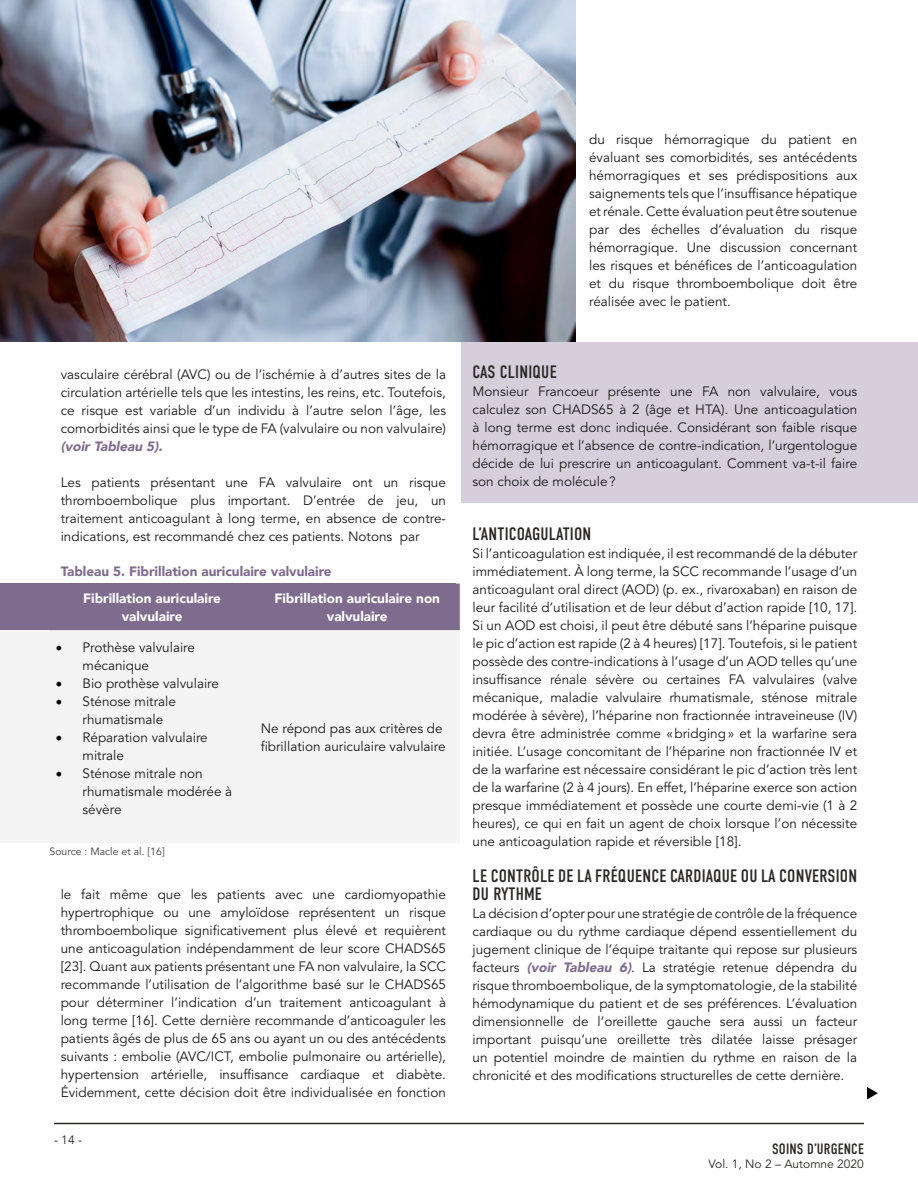
<style>
.page{position:relative;width:918px;height:1188px;background:#fff}
.page>*{position:absolute;margin:0;border:0;box-sizing:border-box;transform-origin:0 0}
.t1{font:18px/18px "DIN Condensed";letter-spacing:.01em;color:#2a2927}
.t2{font:15px "DIN Condensed";letter-spacing:.01em;color:#2a2927}
.t3{font:13.5px/18px "Avenir LT Std";color:#1a1a1a;text-align:justify}
.t4{font:900 13.5px/18px "Avenir LT";color:#fff;text-align:center}
.t5{font:900 13.5px "Avenir LT";color:#7f6b8e}
.t6{font:italic 900 13.5px "Avenir LT";color:#7f6b8e}
.t7{font:12px "Avenir LT Std";color:#2a2927}
.t8{font:10.5px "Avenir LT Std";color:#414042}
.s1{font-family:"Minion Pro";font-size:18px;color:#000}
.s2{font-family:"Avenir LT";font-weight:900;font-style:italic;color:#7f6b8e}
</style>
<div class="page">
<hr style="left:54px;top:1123px;width:810px;height:1px;background:#2a2927">
<div style="left:461px;top:342px;width:457px;height:160px;background:#d6cfdb"></div>
<div style="left:0;top:584px;width:455px;height:46px;background:#7f6b8e"></div>
<div style="left:0;top:630px;width:129px;height:213px;background:#f4f4f4"></div>
<svg style="left:455px;top:584px;width:5px;height:46px"></svg>
<div style="left:50px;top:630px;width:410px;height:213px;background:#f4f4f5"></div>
<img style="left:0;top:0;width:576px;height:342px">
<svg style="left:867px;top:1087px;width:11px;height:13px"></svg>
<p class="t3" style="left:61px;top:366px;width:387px">vasculaire cérébral (AVC) ou de l’ischémie à d’autres sites de la circulation artérielle tels que les intestins, les reins, etc. Toutefois, ce risque est variable d’un individu à l’autre selon l’âge, les comorbidités ainsi que le type de FA (valvulaire ou non valvulaire)</p>
<p class="t6" style="left:61px;top:438px;width:106px">(voir Tableau 5).</p>
<p class="t3" style="left:61px;top:474px;width:387px">Les patients présentant une FA valvulaire ont un risque thromboembolique plus important. D’entrée de jeu, un traitement anticoagulant à long terme, en absence de contre&shy;indications, est recommandé chez ces patients. Notons par</p>
<p class="t5" style="left:61px;top:563px;width:272px">Tableau 5. Fibrillation auriculaire valvulaire</p>
<p class="t4" style="left:83px;top:589px;width:139px">Fibrillation auriculaire valvulaire</p>
<p class="t4" style="left:274px;top:589px;width:167px">Fibrillation auriculaire non valvulaire</p>
<p class="t3" style="left:83px;top:639px;width:114px;text-indent:-27px"><span class="s1">•</span> Prothèse valvulaire mécanique</p>
<p class="t3" style="left:56px;top:675px;width:165px"><span class="s1">•</span> Bio prothèse valvulaire</p>
<p class="t3" style="left:83px;top:693px;width:95px;text-indent:-27px"><span class="s1">•</span> Sténose mitrale rhumatismale</p>
<p class="t3" style="left:83px;top:729px;width:127px;text-indent:-27px"><span class="s1">•</span> Réparation valvulaire mitrale</p>
<p class="t3" style="left:83px;top:765px;width:151px;text-align:left;text-indent:-27px"><span class="s1">•</span> Sténose mitrale non rhumatismale modérée à sévère</p>
<p class="t3" style="left:261px;top:720px;width:186px">Ne répond pas aux critères de fibrillation auriculaire valvulaire</p>
<p class="t8" style="left:50px;top:845px;width:117px">Source : Macle et al. [16]</p>
<p class="t3" style="left:61px;top:886px;width:387px">le fait même que les patients avec une cardiomyopathie hypertrophique ou une amyloïdose représentent un risque thromboembolique significativement plus élevé et requièrent une anticoagulation indépendamment de leur score CHADS65 [23]. Quant aux patients présentant une FA non valvulaire, la SCC recommande l’utilisation de l’algorithme basé sur le CHADS65 pour déterminer l’indication d’un traitement anticoagulant à long terme [16]. Cette dernière recommande d’anticoaguler les patients âgés de plus de 65 ans ou ayant un ou des antécédents suivants : embolie (AVC/ICT, embolie pulmonaire ou artérielle), hypertension artérielle, insuffisance cardiaque et diabète.<br>Évidemment, cette décision doit être individualisée en fonction</p>
<p class="t7" style="left:54px;top:1133px;width:30px">- 14 -</p>
<p class="t3" style="left:589px;top:130px;width:270px">du risque hémorragique du patient en évaluant ses comorbidités, ses antécédents hémorragiques et ses prédispositions aux saignements tels que l’insuffisance hépatique et rénale. Cette évaluation peut être soutenue par des échelles d’évaluation du risque hémorragique. Une discussion concernant les risques et bénéfices de l’anticoagulation et du risque thromboembolique doit être réalisée avec le patient.</p>
<h1 class="t1" style="left:473px;top:363px;width:86px">CAS CLINIQUE</h1>
<p class="t3" style="left:472px;top:382px;width:386px">Monsieur Francoeur présente une FA non valvulaire, vous calculez son CHADS65 à 2 (âge et HTA). Une anticoagulation à long terme est donc indiquée. Considérant son faible risque hémorragique et l’absence de contre-indication, l’urgentologue décide de lui prescrire un anticoagulant. Comment va-t-il faire son choix de molécule?</p>
<h1 class="t1" style="left:473px;top:525px;width:120px">L’ANTICOAGULATION</h1>
<p class="t3" style="left:472px;top:544px;width:386px">Si l’anticoagulation est indiquée, il est recommandé de la débuter immédiatement. À long terme, la SCC recommande l’usage d’un anticoagulant oral direct (AOD) (p. ex., rivaroxaban) en raison de leur facilité d’utilisation et de leur début d’action rapide [10, 17].<br>Si un AOD est choisi, il peut être débuté sans l’héparine puisque le pic d’action est rapide (2 à 4 heures) [17]. Toutefois, si le patient possède des contre-indications à l’usage d’un AOD telles qu’une insuffisance rénale sévère ou certaines FA valvulaires (valve mécanique, maladie valvulaire rhumatismale, sténose mitrale modérée à sévère), l’héparine non fractionnée intraveineuse (IV) devra être administrée comme «bridging» et la warfarine sera initiée. L’usage concomitant de l’héparine non fractionnée IV et de la warfarine est nécessaire considérant le pic d’action très lent de la warfarine (2 à 4 jours). En effet, l’héparine exerce son action presque immédiatement et possède une courte demi-vie (1 à 2 heures), ce qui en fait un agent de choix lorsque l’on nécessite une anticoagulation rapide et réversible [18].</p>
<h1 class="t1" style="left:473px;top:867px;width:386px">LE CONTRÔLE DE LA FRÉQUENCE CARDIAQUE OU LA CONVERSION<br>DU RYTHME</h1>
<p class="t3" style="left:472px;top:904px;width:386px">La décision d’opter pour une stratégie de contrôle de la fréquence cardiaque ou du rythme cardiaque dépend essentiellement du jugement clinique de l’équipe traitante qui repose sur plusieurs facteurs <span class="s2">(voir Tableau 6)</span>. La stratégie retenue dépendra du risque thromboembolique, de la symptomatologie, de la stabilité hémodynamique du patient et de ses préférences. L’évaluation dimensionnelle de l’oreillette gauche sera aussi un facteur important puisqu’une oreillette très dilatée laisse présager un potentiel moindre de maintien du rythme en raison de la chronicité et des modifications structurelles de cette dernière.</p>
<p class="t2" style="left:772px;top:1140px;width:93px">SOINS D’URGENCE</p>
<p class="t7" style="left:709px;top:1157px;width:157px">Vol. 1, No 2 – Automne 2020</p>
</div>
